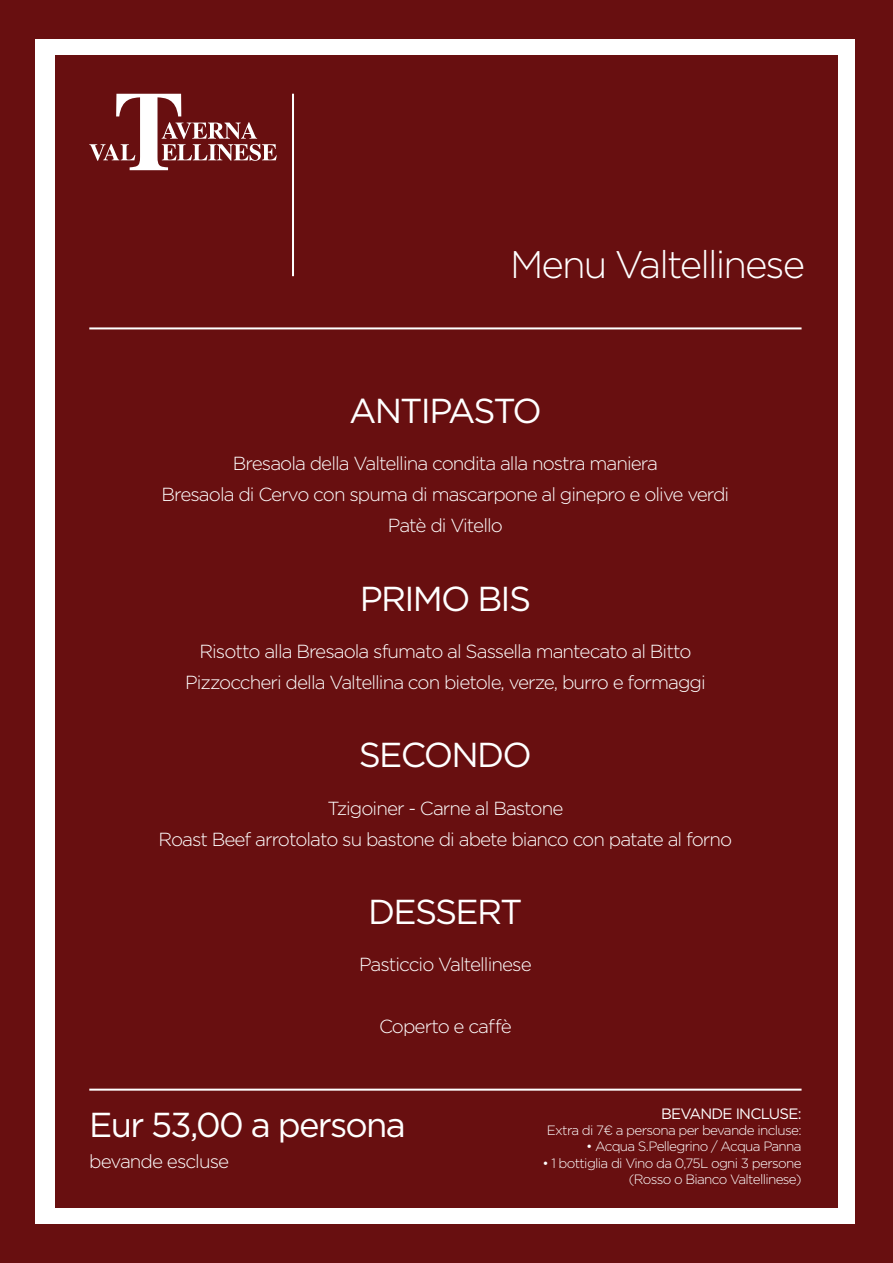
<style>
.page{position:relative;width:893px;height:1263px;background:#680f10}
.page>*{position:absolute;margin:0;border:0;box-sizing:border-box;transform-origin:0 0}
.t1{font:300 38.4px "Gotham";letter-spacing:-.05em;color:#fff}
.t2{font:34.65px "Gotham";letter-spacing:-.05em;color:#fff}
.t3{font:300 18.9px/31px "Gotham";letter-spacing:-.05em;color:#fff;text-align:center}
.t4{font:15px "Gotham";letter-spacing:-.06em;color:#fff}
.t5{font:300 13.5px/16.2px "Gotham";letter-spacing:-.05em;color:#fff;text-align:right}
</style>
<div class="page">
<div style="left:36px;top:39px;width:819px;height:1185px;background:#fff"></div>
<div style="left:55px;top:55px;width:783px;height:1152px;background:#680f10"></div>
<hr style="left:292px;top:94px;width:2px;height:182px;background:#fff">
<hr style="left:89px;top:327px;width:712px;height:2px;background:#fff">
<hr style="left:89px;top:1089px;width:712px;height:2px;background:#fff">
<svg style="left:89px;top:94px;width:188px;height:76px"></svg>
<h1 class="t1" style="left:510px;top:240px;width:297px">Menu Valtellinese</h1>
<h2 class="t2" style="left:349px;top:389px;width:194px">ANTIPASTO</h2>
<p class="t3" style="left:162px;top:448px;width:569px">Bresaola della Valtellina condita alla nostra maniera<br>Bresaola di Cervo con spuma di mascarpone al ginepro e olive verdi<br>Patè di Vitello</p>
<h2 class="t2" style="left:360px;top:576px;width:173px">PRIMO BIS</h2>
<p class="t3" style="left:185px;top:635px;width:522px">Risotto alla Bresaola sfumato al Sassella mantecato al Bitto<br>Pizzoccheri della Valtellina con bietole, verze, burro e formaggi</p>
<h2 class="t2" style="left:359px;top:733px;width:175px">SECONDO</h2>
<p class="t3" style="left:159px;top:792px;width:575px">Tzigoiner - Carne al Bastone<br>Roast Beef arrotolato su bastone di abete bianco con patate al forno</p>
<h2 class="t2" style="left:368px;top:889px;width:156px">DESSERT</h2>
<p class="t3" style="left:359px;top:948px;width:174px">Pasticcio Valtellinese</p>
<p class="t3" style="left:379px;top:1011px;width:134px">Coperto e caffè</p>
<h2 class="t2" style="left:89px;top:1102px;width:318px">EUR 53,00 A PERSONA</h2>
<p class="t3" style="left:89px;top:1145px;width:141px">bevande escluse</p>
<p class="t4" style="left:661px;top:1104px;width:40px">BEVANDE</p>
<p class="t4" style="left:736px;top:1104px;width:67px">INCLUSE:</p>
<p class="t5" style="left:547px;top:1122px;width:256px">Extra di 7€ a persona per bevande incluse:</p>
<p class="t5" style="left:586px;top:1138px;width:217px">• Acqua S.Pellegrino / Acqua Panna</p>
<p class="t5" style="left:542px;top:1154px;width:261px">• 1 bottiglia di Vino da 0,75L ogni 3 persone (Rosso o Bianco Valtellinese)</p>
</div>
